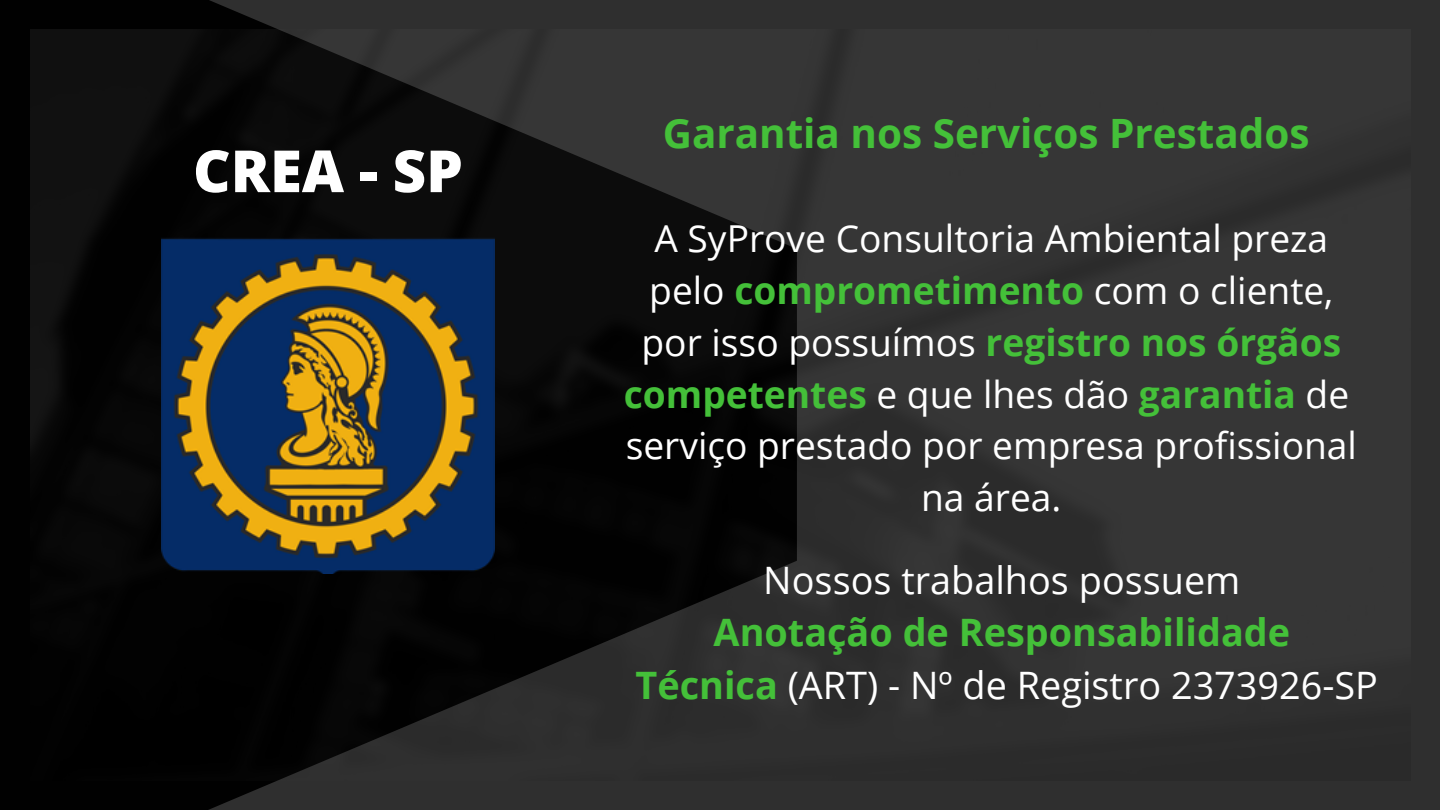
<style>
.page{position:relative;width:1440px;height:810px;background:#2f2f2f}
.page>*{position:absolute;margin:0;border:0;box-sizing:border-box;transform-origin:0 0}
.t1{font:800 58.1px "Open Sans";color:#fff}
.t2{font:700 40.4px "Open Sans";color:#44c039}
.t3{font:37.8px "Open Sans";color:#fff}
.t4{font:700 37.8px "Open Sans";color:#44c039}
.t5{font:37.2px "Open Sans";color:#fff}
.t6{font:700 37.2px "Open Sans";color:#44c039}
.s1{font-weight:700;color:#44c039}
.s2{font-weight:400;color:#fff}
</style>
<div class="page">
<div style="left:0;top:0;width:279px;height:810px;background:#010101"></div>
<img style="left:30px;top:30px;width:767px;height:750px">
<img style="left:162px;top:236px;width:333px;height:338px">
<p class="t1" style="left:193px;top:130px;width:271px">CREA - SP</p>
<p class="t2" style="left:663px;top:105px;width:648px">Garantia nos Serviços Prestados</p>
<p class="t5" style="left:654px;top:213px;width:675px">A SyProve Consultoria Ambiental preza</p>
<p class="t5" style="left:649px;top:265px;width:686px">pelo <span class="s1">comprometimento</span> com o cliente,</p>
<p class="t6" style="left:642px;top:316px;width:701px"><span class="s2">por isso possuímos</span> registro nos órgãos</p>
<p class="t6" style="left:624px;top:368px;width:727px">competentes <span class="s2">e que lhes dão</span> garantia <span class="s2">de</span></p>
<p class="t5" style="left:626px;top:420px;width:733px">serviço prestado por empresa profissional</p>
<p class="t5" style="left:921px;top:472px;width:142px">na área.</p>
<p class="t3" style="left:763px;top:554px;width:479px">Nossos trabalhos possuem</p>
<p class="t4" style="left:714px;top:606px;width:578px">Anotação de Responsabilidade</p>
<p class="t3" style="left:636px;top:659px;width:744px"><span class="s1">Técnica</span> (ART) - Nº de Registro 2373926-SP</p>
</div>
